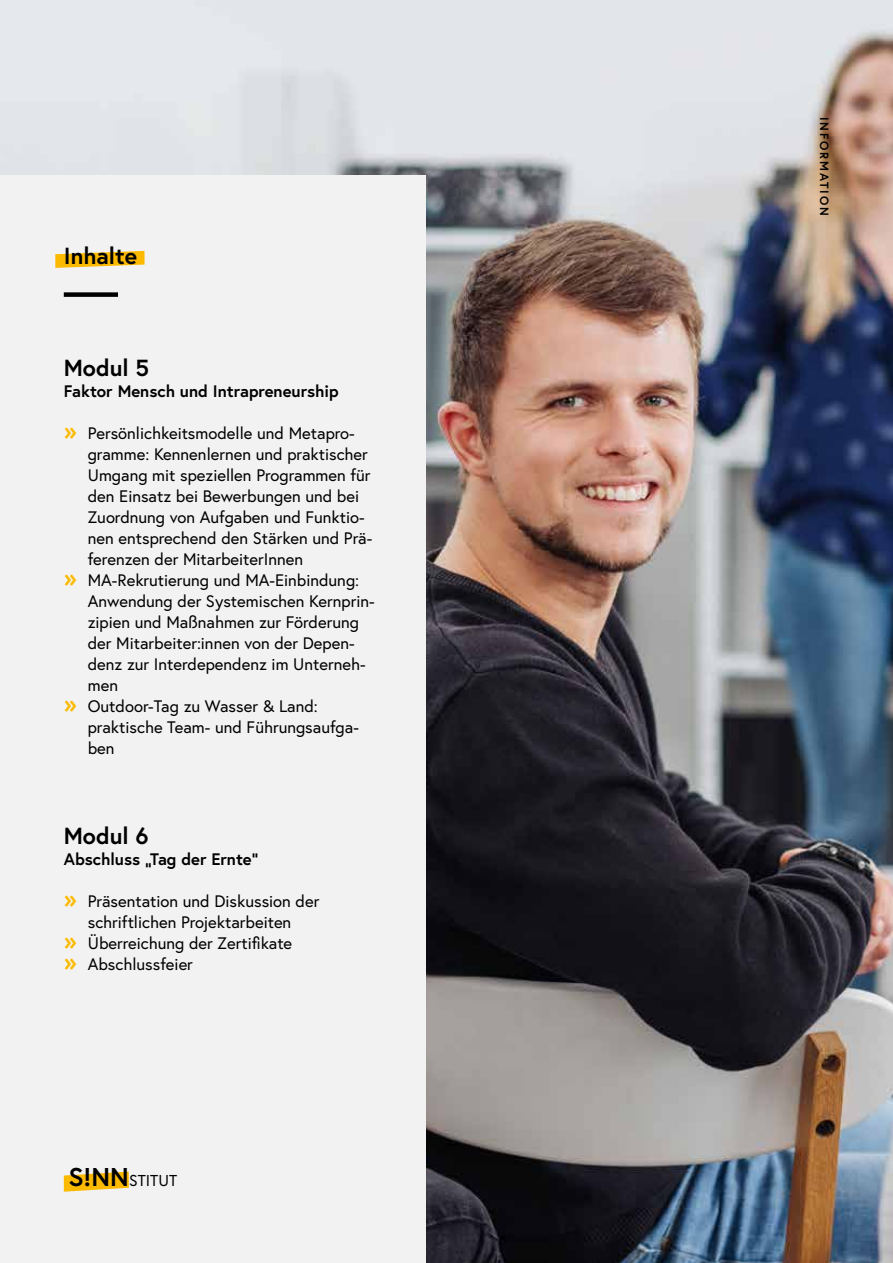
<style>
.page{position:relative;width:893px;height:1263px;background:#fff}
.page>*{position:absolute;margin:0;border:0;box-sizing:border-box;transform-origin:0 0}
.t1{font:700 23.25px "Europa";color:#000}
.t2{font:16.65px "Europa";color:#000}
.t3{font:700 16.65px "Europa";color:#000}
.t4{font:15.75px "Europa";color:#000}
.t5{font:700 12px "Europa";letter-spacing:.15em;color:#000}
.s1{font-weight:700;font-size:24px;color:#fbba00}
.s2{font-weight:700;font-size:25.65px}
</style>
<div class="page">
<img style="left:0;top:0;width:893px;height:1263px">
<div style="left:0;top:176px;width:425px;height:1087px;background:#f3f2f2"></div>
<svg style="left:55px;top:251px;width:90px;height:17px;background:#f9c530"></svg>
<div style="left:64px;top:292px;width:54px;height:5px;background:#000"></div>
<svg style="left:64px;top:1171px;width:65px;height:21px"></svg>
<h1 class="t1" style="left:64px;top:241px;width:75px">Inhalte</h1>
<h1 class="t1" style="left:64px;top:352px;width:87px">Modul 5</h1>
<p class="t3" style="left:64px;top:380px;width:276px">Faktor Mensch und Intrapreneurship</p>
<p class="t2" style="left:64px;top:422px;width:293px"><span class="s1">»</span> Persönlichkeitsmodelle und Metapro-</p>
<p class="t2" style="left:88px;top:443px;width:282px">gramme: Kennenlernen und praktischer</p>
<p class="t2" style="left:88px;top:464px;width:284px">Umgang mit speziellen Programmen für</p>
<p class="t2" style="left:88px;top:485px;width:273px">den Einsatz bei Bewerbungen und bei</p>
<p class="t2" style="left:88px;top:506px;width:278px">Zuordnung von Aufgaben und Funktio-</p>
<p class="t2" style="left:88px;top:527px;width:286px">nen entsprechend den Stärken und Prä-</p>
<p class="t2" style="left:88px;top:548px;width:217px">ferenzen der MitarbeiterInnen</p>
<p class="t2" style="left:64px;top:569px;width:297px"><span class="s1">»</span> MA-Rekrutierung und MA-Einbindung:</p>
<p class="t2" style="left:88px;top:590px;width:288px">Anwendung der Systemischen Kernprin-</p>
<p class="t2" style="left:88px;top:611px;width:273px">zipien und Maßnahmen zur Förderung</p>
<p class="t2" style="left:88px;top:632px;width:268px">der Mitarbeiter:innen von der Depen-</p>
<p class="t2" style="left:88px;top:653px;width:279px">denz zur Interdependenz im Unterneh-</p>
<p class="t2" style="left:88px;top:674px;width:32px">men</p>
<p class="t2" style="left:64px;top:695px;width:256px"><span class="s1">»</span> Outdoor-Tag zu Wasser &amp; Land:</p>
<p class="t2" style="left:88px;top:716px;width:273px">praktische Team- und Führungsaufga-</p>
<p class="t2" style="left:88px;top:737px;width:28px">ben</p>
<h1 class="t1" style="left:64px;top:821px;width:86px">Modul 6</h1>
<p class="t3" style="left:64px;top:848px;width:196px">Abschluss „Tag der Ernte“</p>
<p class="t2" style="left:64px;top:890px;width:257px"><span class="s1">»</span> Präsentation und Diskussion der</p>
<p class="t2" style="left:88px;top:911px;width:205px">schriftlichen Projektarbeiten</p>
<p class="t2" style="left:64px;top:932px;width:230px"><span class="s1">»</span> Überreichung der Zertifikate</p>
<p class="t2" style="left:64px;top:953px;width:131px"><span class="s1">»</span> Abschlussfeier</p>
<p class="t4" style="left:68px;top:1171px;width:110px"><span class="s2">S!NN</span>STITUT</p>
<p class="t5" style="left:832px;top:117px;width:100px;rotate:90deg">INFORMATION</p>
</div>
